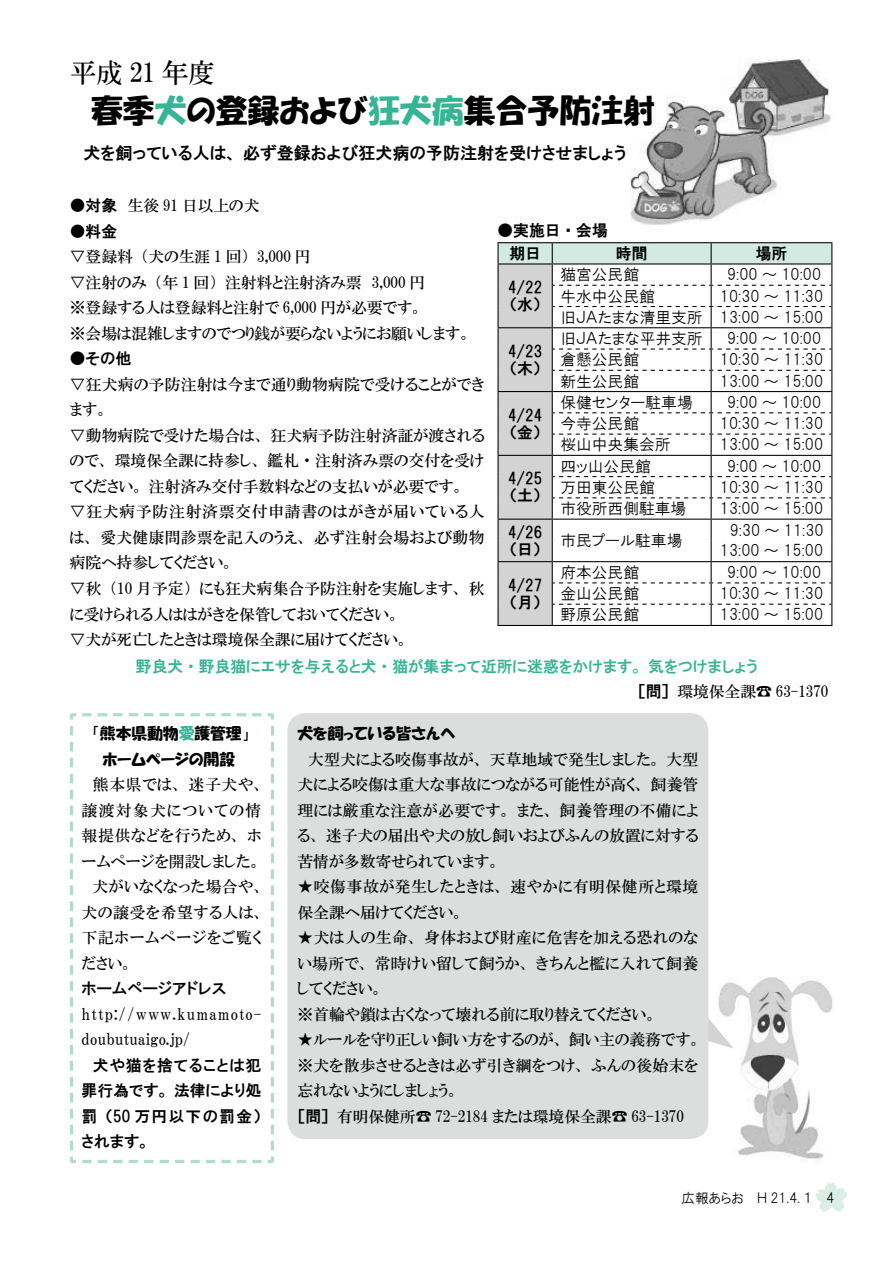
<style>
.page{position:relative;width:893px;height:1263px;background:#fff}
.page>*{position:absolute;margin:0;border:0;box-sizing:border-box;transform-origin:0 0}
.t1{font:31.95px "HGP Soei Kakupoptai";color:#000}
.t2{font:26.55px "HGP Mincho B";color:#000}
.t3{font:16.95px "HGP Gothic E";color:#000}
.t4{font:15.75px/25.5px "HGP Mincho B";letter-spacing:.005em;color:#000}
.t5{font:15.75px "HGP Gothic M";color:#000}
.t6{font:15.75px/25.5px "HGP Mincho B";letter-spacing:.05em;color:#000}
.t7{font:15.75px/17px "HGP Gothic E";color:#000}
.t8{font:15.75px "HGP Gothic E";color:#36b596}
.t9{font:15.75px/25.5px "HGP Mincho B";letter-spacing:.04em;color:#000}
.t10{font:15.75px/25.5px "HGP Soei Kakupoptai";color:#000}
.t11{font:15.75px/25.5px "HGP Gothic E";letter-spacing:.05em;color:#000;text-align:right}
.t12{font:15.75px "HGP Mincho B";letter-spacing:.065em;color:#000}
.t13{font:13.8px "HGP Gothic M";color:#000}
.s1{color:#36b596}
.s2{font-family:"HGP Gothic E"}
.s3{font-family:"HGP Mincho B"}
.s4{font-family:"HGP Mincho B";color:#000}
.s5{font-family:"Koz Min Std"}
.s6{font-family:"Koz Min Pro"}
</style>
<div class="page">
<svg style="left:815px;top:1182px;width:32px;height:30px"></svg>
<img style="left:725px;top:977px;width:108px;height:184px">
<svg style="left:708px;top:984px;width:26px;height:64px"></svg>
<img style="left:630px;top:60px;width:201px;height:165px">
<hr style="left:497px;top:242px;width:55px;height:1px;background:#000">
<hr style="left:497px;top:243px;width:2px;height:20px;background:#000">
<hr style="left:552px;top:242px;width:159px;height:1px;background:#000">
<hr style="left:711px;top:242px;width:121px;height:1px;background:#000">
<hr style="left:497px;top:263px;width:55px;height:1px;background:#000">
<hr style="left:497px;top:264px;width:2px;height:21px;background:#000">
<hr style="left:497px;top:285px;width:2px;height:21px;background:#000">
<hr style="left:497px;top:306px;width:2px;height:21px;background:#000">
<hr style="left:497px;top:327px;width:55px;height:1px;background:#000">
<hr style="left:497px;top:328px;width:2px;height:21px;background:#000">
<hr style="left:497px;top:349px;width:2px;height:21px;background:#000">
<hr style="left:497px;top:370px;width:2px;height:21px;background:#000">
<hr style="left:497px;top:391px;width:55px;height:1px;background:#000">
<hr style="left:497px;top:392px;width:2px;height:21px;background:#000">
<hr style="left:497px;top:413px;width:2px;height:21px;background:#000">
<hr style="left:497px;top:434px;width:2px;height:21px;background:#000">
<hr style="left:497px;top:455px;width:55px;height:1px;background:#000">
<hr style="left:497px;top:456px;width:2px;height:21px;background:#000">
<hr style="left:497px;top:477px;width:2px;height:21px;background:#000">
<hr style="left:497px;top:498px;width:2px;height:21px;background:#000">
<hr style="left:497px;top:519px;width:55px;height:1px;background:#000">
<hr style="left:497px;top:520px;width:2px;height:20px;background:#000">
<hr style="left:497px;top:540px;width:2px;height:21px;background:#000">
<hr style="left:497px;top:561px;width:55px;height:1px;background:#000">
<hr style="left:497px;top:562px;width:2px;height:21px;background:#000">
<hr style="left:497px;top:583px;width:2px;height:21px;background:#000">
<hr style="left:497px;top:604px;width:2px;height:21px;background:#000">
<hr style="left:497px;top:625px;width:55px;height:1px;background:#000">
<hr style="left:552px;top:625px;width:159px;height:1px;background:#000">
<hr style="left:711px;top:625px;width:121px;height:1px;background:#000">
<svg style="left:498px;top:243px;width:334px;height:382px"></svg>
<svg style="left:70px;top:713px;width:204px;height:450px"></svg>
<div style="left:287px;top:713px;width:421px;height:426px;background:#dcdddd;border-radius:18px"></div>
<h2 class="t2" style="left:70px;top:59px;width:146px">平成 21 年度</h2>
<h1 class="t1" style="left:91px;top:94px;width:565px">春季<span class="s1">犬</span>の登録および<span class="s1">狂犬病</span>集合予防注射</h1>
<p class="t3" style="left:83px;top:145px;width:544px">犬を飼っている人は、必ず登録および狂犬病の予防注射を受けさせましょう</p>
<p class="t4" style="left:70px;top:193px;width:191px">●<span class="s2">対象</span>　生後 91 日以上の犬</p>
<p class="t7" style="left:70px;top:223px;width:49px"><span class="s3">●</span>料金</p>
<p class="t4" style="left:257px;top:244px;width:55px">3,000 円</p>
<p class="t7" style="left:497px;top:222px;width:112px">●実施日・会場</p>
<p class="t7" style="left:508px;top:236px;width:36px;line-height:34px">期日<br>4/22</p>
<p class="t7" style="left:509px;top:296px;width:33px">水（ (</p>
<p class="t7" style="left:616px;top:245px;width:33px">時間</p>
<p class="t7" style="left:756px;top:245px;width:33px">場所</p>
<p class="t4" style="left:70px;top:244px;width:65px">▽登録料</p>
<p class="t4" style="left:141px;top:244px;width:110px">（犬の生涯 1 回）</p>
<p class="t5" style="left:560px;top:267px;width:80px">猫宮公民館</p>
<p class="t5" style="left:727px;top:267px;width:96px">9:00 ~ 10:00</p>
<p class="t4" style="left:155px;top:269px;width:64px">年（ 1 回）</p>
<p class="t4" style="left:70px;top:269px;width:402px">▽注射のみ<br>※登録する人は登録料と注射で 6,000 円が必要です。<br>※会場は混雑しますのでつり銭が要らないようにお願いします。</p>
<p class="t7" style="left:70px;top:350px;width:63px">●その他</p>
<p class="t4" style="left:70px;top:371px;width:416px">▽狂犬病の予防注射は今まで通り動物病院で受けることができ</p>
<p class="t4" style="left:70px;top:397px;width:39px">ます。</p>
<p class="t4" style="left:70px;top:422px;width:416px">▽動物病院で受けた場合は、狂犬病予防注射済証が渡される</p>
<p class="t4" style="left:70px;top:448px;width:416px">ので、環境保全課に持参し、鑑札・注射済み票の交付を受け</p>
<p class="t4" style="left:70px;top:473px;width:396px">てください。注射済み交付手数料などの支払いが必要です。</p>
<p class="t6" style="left:70px;top:499px;width:416px">▽狂犬病予防注射済票交付申請書のはがきが届いている人</p>
<p class="t4" style="left:70px;top:524px;width:416px">は、愛犬健康問診票を記入のうえ、必ず注射会場および動物</p>
<p class="t4" style="left:70px;top:550px;width:165px">病院へ持参してください。</p>
<p class="t4" style="left:200px;top:575px;width:286px">にも狂犬病集合予防注射を実施します、秋</p>
<p class="t4" style="left:225px;top:269px;width:202px">注射料と注射済み票　3,000 円</p>
<p class="t5" style="left:560px;top:288px;width:96px">牛水中公民館</p>
<p class="t5" style="left:720px;top:288px;width:105px">10:30 ~ 11:30</p>
<p class="t5" style="left:560px;top:309px;width:144px">旧ＪＡたまな清里支所</p>
<p class="t5" style="left:720px;top:309px;width:105px">13:00 ~ 15:00</p>
<p class="t5" style="left:560px;top:330px;width:144px">旧ＪＡたまな平井支所</p>
<p class="t5" style="left:727px;top:330px;width:96px">9:00 ~ 10:00</p>
<p class="t7" style="left:508px;top:343px;width:36px">4/23木（ (</p>
<p class="t5" style="left:560px;top:352px;width:80px">倉懸公民館</p>
<p class="t5" style="left:720px;top:352px;width:105px">10:30 ~ 11:30</p>
<p class="t5" style="left:560px;top:373px;width:80px">新生公民館</p>
<p class="t5" style="left:720px;top:373px;width:105px">13:00 ~ 15:00</p>
<p class="t5" style="left:560px;top:394px;width:134px">保健センター駐車場</p>
<p class="t5" style="left:727px;top:394px;width:96px">9:00 ~ 10:00</p>
<p class="t7" style="left:508px;top:406px;width:36px">4/24金（ (</p>
<p class="t5" style="left:560px;top:415px;width:80px">今寺公民館</p>
<p class="t5" style="left:720px;top:415px;width:105px">10:30 ~ 11:30</p>
<p class="t5" style="left:560px;top:437px;width:112px">桜山中央集会所</p>
<p class="t5" style="left:720px;top:437px;width:105px">13:00 ~ 15:00</p>
<p class="t5" style="left:560px;top:458px;width:92px">四ッ山公民館</p>
<p class="t5" style="left:727px;top:458px;width:96px">9:00 ~ 10:00</p>
<p class="t7" style="left:508px;top:470px;width:36px">4/25土（ (</p>
<p class="t5" style="left:560px;top:479px;width:96px">万田東公民館</p>
<p class="t5" style="left:720px;top:479px;width:105px">10:30 ~ 11:30</p>
<p class="t5" style="left:560px;top:501px;width:128px">市役所西側駐車場</p>
<p class="t5" style="left:720px;top:501px;width:105px">13:00 ~ 15:00</p>
<p class="t7" style="left:508px;top:523px;width:36px">4/26</p>
<p class="t5" style="left:730px;top:522px;width:96px">9:30 ~ 11:30</p>
<p class="t5" style="left:560px;top:532px;width:124px">市民プール駐車場</p>
<p class="t7" style="left:509px;top:540px;width:33px">日（ ）</p>
<p class="t5" style="left:720px;top:543px;width:105px">13:00 ~ 15:00</p>
<p class="t7" style="left:508px;top:576px;width:36px">4/27月（ (</p>
<p class="t5" style="left:560px;top:564px;width:80px">府本公民館</p>
<p class="t5" style="left:727px;top:564px;width:96px">9:00 ~ 10:00</p>
<p class="t4" style="left:109px;top:575px;width:84px">（10 月予定）</p>
<p class="t4" style="left:70px;top:575px;width:340px">▽秋<br>に受けられる人ははがきを保管しておいてください。▽犬が死亡したときは環境保全課に届けてください。</p>
<p class="t5" style="left:560px;top:586px;width:80px">金山公民館</p>
<p class="t5" style="left:720px;top:586px;width:105px">10:30 ~ 11:30</p>
<p class="t5" style="left:560px;top:607px;width:80px">野原公民館</p>
<p class="t8" style="left:94px;top:658px;width:665px"><span class="s4">　　　　</span>野良犬・野良猫にエサを与えると犬・猫が集まって近所に迷惑をかけます。気をつけましょう</p>
<p class="t4" style="left:677px;top:679px;width:153px">環境保全課<span class="s5">☎</span> 63-1370</p>
<p class="t5" style="left:720px;top:607px;width:105px">13:00 ~ 15:00</p>
<p class="t7" style="left:638px;top:683px;width:33px">［問］</p>
<p class="t10" style="left:82px;top:721px;width:169px">　「熊本県動物<span class="s1">愛</span>護管理「　　ホームページの開設</p>
<p class="t6" style="left:82px;top:772px;width:184px">　熊本県では、迷子犬や、譲渡対象犬についての情報提供などを行うため、ホームページを開設しました。　犬がいなくなった場合や、犬の譲受を希望する人は、下記ホームページをご覧ください。</p>
<p class="t7" style="left:82px;top:980px;width:146px">ホームページアドレス</p>
<p class="t4" style="left:82px;top:1027px;width:110px">doubutuaigo j p. /</p>
<p class="t12" style="left:82px;top:1006px;width:181px">http://www.kumamoto-</p>
<p class="t11" style="left:82px;top:1052px;width:181px">犬や猫を捨てることは犯罪行為です。法律により処（50 万円以下の罰金(</p>
<p class="t7" style="left:82px;top:1103px;width:70px;line-height:25.5px">罰<br>されます。</p>
<p class="t10" style="left:298px;top:721px;width:159px">犬を飼っている皆さんへ</p>
<p class="t4" style="left:298px;top:746px;width:402px;text-align:justify">　大型犬による咬傷事故が、天草地域で発生しました。大型犬による咬傷は重大な事故につながる可能性が高く、飼養管理には厳重な注意が必要です。また、飼養管理の不備による、迷子犬の届出や犬の放し飼いおよびふんの放置に対する苦情が多数寄せられています。</p>
<p class="t9" style="left:298px;top:874px;width:402px">★咬傷事故が発生したときは、速やかに有明保健所と環境保全課へ届けてください。</p>
<p class="t4" style="left:298px;top:925px;width:402px">★犬は人の生命、身体および財産に危害を加える恐れのない場所で、常時けい留して飼うか、きちんと檻に入れて飼養してください。<br>※首輪や鎖は古くなって壊れる前に取り替えてください。</p>
<p class="t4" style="left:298px;top:1027px;width:405px">★ルールを守り正しい飼い方をするのが、飼い主の義務です。※犬を散歩させるときは必ず引き綱をつけ、ふんの後始末を忘れないようにしましょう。</p>
<p class="t4" style="left:337px;top:1103px;width:348px">有明保健所<span class="s6">☎</span> 72-2184 または環境保全課<span class="s6">☎</span> 63-1370</p>
<p class="t7" style="left:298px;top:1108px;width:33px">問［ ］</p>
<p class="t13" style="left:654px;top:1191px;width:91px">　　　広報あらお</p>
<p class="t13" style="left:758px;top:1191px;width:57px">Ｈ 21.4. １</p>
</div>
